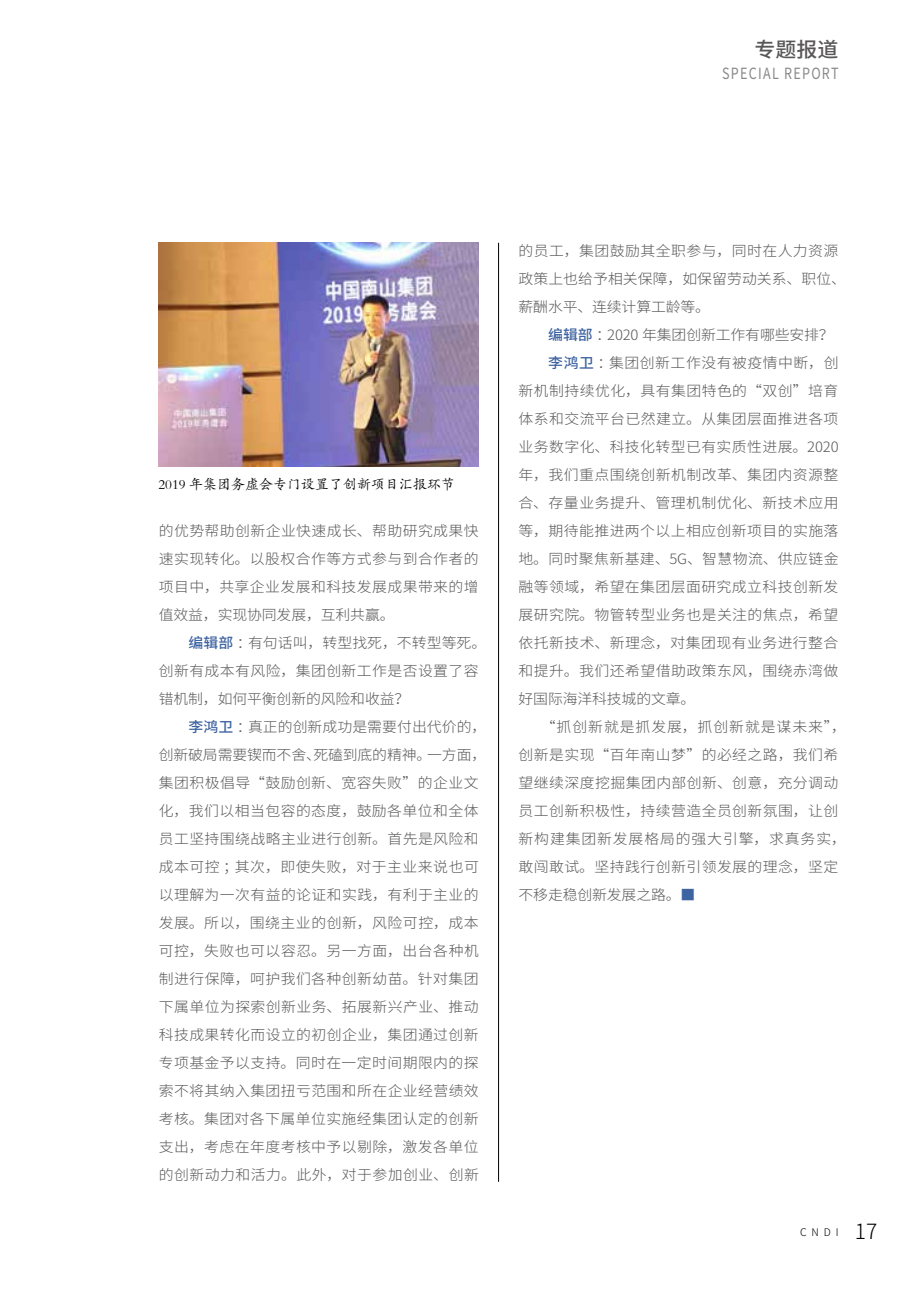
<style>
.page{position:relative;width:918px;height:1290px;background:#fff}
.page>*{position:absolute;margin:0;border:0;box-sizing:border-box;transform-origin:0 0}
.t1{font:500 20.65px "Source Han Sans CN";color:#595757}
.t2{font:15.4px "Source Han Sans CN";letter-spacing:.1em;color:#898989;scale:.82 1}
.t3{font:300 14.35px/28px "Source Han Sans CN";letter-spacing:.025em;color:#595757;text-align:justify;scale:1.04 1}
.t4{font:300 14.35px/28px "Source Han Sans CN";letter-spacing:.005em;color:#595757;scale:1.04 1}
.t5{font:300 14.35px/28px "Source Han Sans CN";color:#595757;scale:1.04 1}
.t6{font:300 14.35px "Source Han Sans CN";letter-spacing:-.01em;color:#595757;scale:1.04 1}
.t7{font:300 14.35px "Source Han Sans CN";letter-spacing:.055em;color:#595757;scale:1.04 1}
.t8{font:300 14.35px "Source Han Sans CN";letter-spacing:.06em;color:#595757;scale:1.04 1}
.t9{font:14px "FZKTK GBK1 0";color:#000}
.t10{font:300 10.5px "Source Han Sans CN";color:#000}
.s1{font-weight:500;color:#3e63a1}
.s2{color:#3e63a1}
.s3{font-size:21px}
</style>
<div class="page">
<img style="left:159px;top:243px;width:320px;height:224px">
<hr style="left:498px;top:243px;width:1px;height:939px;background:#000">
<h1 class="t1" style="left:754px;top:38px;width:85px">专题报道</h1>
<p class="t2" style="left:722px;top:66px;width:143px">SPECIAL REPORT</p>
<p class="t9" style="left:158px;top:477px;width:298px">2019 年集团务虚会专门设置了创新项目汇报环节</p>
<p class="t3" style="left:159px;top:516px;width:309px">的优势帮助创新企业快速成长、帮助研究成果快速实现转化。以股权合作等方式参与到合作者的项目中，共享企业发展和科技发展成果带来的增值效益，实现协同发展，互利共赢。</p>
<p class="t4" style="left:159px;top:628px;width:316px;text-indent:30px"><span class="s1">编辑部</span>：有句话叫，转型找死，不转型等死。创新有成本有风险，集团创新工作是否设置了容错机制，如何平衡创新的风险和收益？</p>
<p class="t3" style="left:159px;top:712px;width:316px;text-align:left;text-indent:30px"><span class="s1">李鸿卫</span>：真正的创新成功是需要付出代价的，创新破局需要锲而不舍、死磕到底的精神。一方面，集团积极倡导“鼓励创新、宽容失败”的企业文化，我们以相当包容的态度，鼓励各单位和全体员工坚持围绕战略主业进行创新。首先是风险和成本可控；其次，即使失败，对于主业来说也可以理解为一次有益的论证和实践，有利于主业的发展。所以，围绕主业的创新，风险可控，成本可控，失败也可以容忍。另一方面，出台各种机制进行保障，呵护我们各种创新幼苗。针对集团下属单位为探索创新业务、拓展新兴产业、推动科技成果转化而设立的初创企业，集团通过创新专项基金予以支持。同时在一定时间期限内的探索不将其纳入集团扭亏范围和所在企业经营绩效考核。集团对各下属单位实施经集团认定的创新支出，考虑在年度考核中予以剔除，激发各单位的创新动力和活力。此外，对于参加创业、创新</p>
<p class="t5" style="left:518px;top:236px;width:316px">的员工，集团鼓励其全职参与，同时在人力资源政策上也给予相关保障，如保留劳动关系、职位、薪酬水平、连续计算工龄等。</p>
<p class="t6" style="left:548px;top:327px;width:276px"><span class="s1">编辑部</span>：2020 年集团创新工作有哪些安排？</p>
<p class="t3" style="left:548px;top:348px;width:281px"><span class="s1">李鸿卫</span>：集团创新工作没有被疫情中断，创</p>
<p class="t3" style="left:518px;top:376px;width:309px">新机制持续优化，具有集团特色的“双创”培育</p>
<p class="t3" style="left:518px;top:404px;width:309px">体系和交流平台已然建立。从集团层面推进各项</p>
<p class="t3" style="left:518px;top:432px;width:309px">业务数字化、科技化转型已有实质性进展。2020</p>
<p class="t3" style="left:518px;top:460px;width:309px">年，我们重点围绕创新机制改革、集团内资源整</p>
<p class="t3" style="left:518px;top:488px;width:309px">合、存量业务提升、管理机制优化、新技术应用</p>
<p class="t3" style="left:518px;top:516px;width:309px">等，期待能推进两个以上相应创新项目的实施落</p>
<p class="t3" style="left:518px;top:544px;width:309px">地。同时聚焦新基建、5G、智慧物流、供应链金</p>
<p class="t3" style="left:518px;top:572px;width:309px">融等领域，希望在集团层面研究成立科技创新发</p>
<p class="t3" style="left:518px;top:600px;width:309px">展研究院。物管转型业务也是关注的焦点，希望</p>
<p class="t3" style="left:518px;top:628px;width:309px">依托新技术、新理念，对集团现有业务进行整合</p>
<p class="t3" style="left:518px;top:656px;width:309px">和提升。我们还希望借助政策东风，围绕赤湾做</p>
<p class="t6" style="left:518px;top:691px;width:172px">好国际海洋科技城的文章。</p>
<p class="t8" style="left:541px;top:719px;width:295px">“抓创新就是抓发展，抓创新就是谋未来”，</p>
<p class="t3" style="left:518px;top:740px;width:309px">创新是实现“百年南山梦”的必经之路，我们希</p>
<p class="t3" style="left:518px;top:768px;width:309px">望继续深度挖掘集团内部创新、创意，充分调动</p>
<p class="t3" style="left:518px;top:796px;width:309px">员工创新积极性，持续营造全员创新氛围，让创</p>
<p class="t7" style="left:518px;top:831px;width:316px">新构建集团新发展格局的强大引擎，求真务实，</p>
<p class="t3" style="left:518px;top:852px;width:309px">敢闯敢试。坚持践行创新引领发展的理念，坚定</p>
<p class="t6" style="left:518px;top:887px;width:172px">不移走稳创新发展之路。<span class="s2">■</span></p>
<p class="t10" style="left:800px;top:1227px;width:79px">CNDI <span class="s3">17</span></p>
</div>
